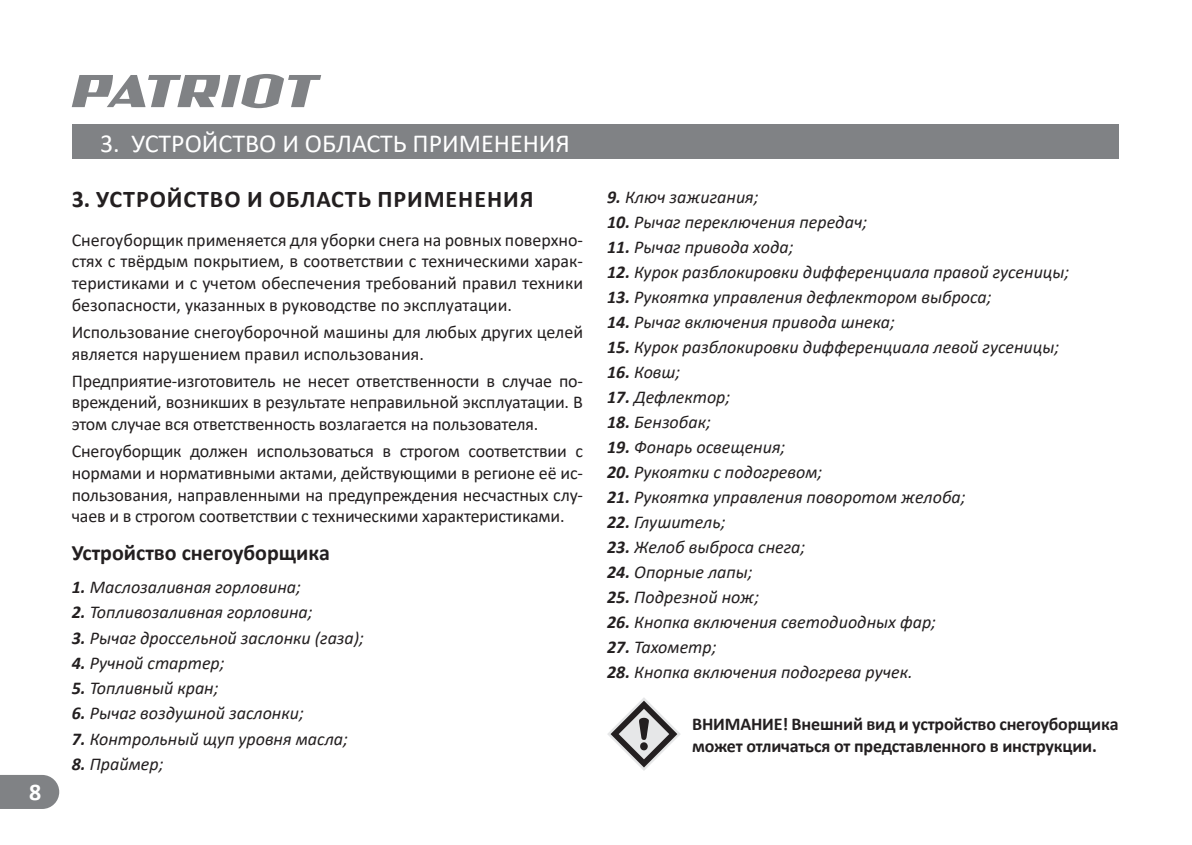
<style>
.page{position:relative;width:1192px;height:845px;background:#fff}
.page>*{position:absolute;margin:0;border:0;box-sizing:border-box;transform-origin:0 0}
.t1{font:26px "Calibri";color:#fff}
.t2{font:700 24px "Calibri";letter-spacing:.04em;color:#231f20}
.t3{font:700 24px "Calibri";color:#fff}
.t4{font:700 22px "Calibri";color:#231f20}
.t5{font:18px/21.6px "Calibri";color:#231f20;text-align:justify}
.t6{font:italic 18px "Calibri";color:#231f20}
.t7{font:700 18px/21.6px "Calibri";letter-spacing:-.01em;color:#231f20}
.s1{font-weight:700}
</style>
<div class="page">
<svg style="left:72px;top:74px;width:249px;height:34px"></svg>
<div style="left:72px;top:125px;width:1046px;height:34px;background:#808285"></div>
<div style="left:0;top:775px;width:59px;height:33px;background:#808285"></div>
<svg style="left:607px;top:698px;width:74px;height:72px"></svg>
<h2 class="t3" style="left:29px;top:777px;width:14px">8</h2>
<h1 class="t1" style="left:100px;top:125px;width:471px">3. УСТРОЙСТВО И ОБЛАСТЬ ПРИМЕНЕНИЯ</h1>
<h2 class="t2" style="left:72px;top:182px;width:463px">3. УСТРОЙСТВО И ОБЛАСТЬ ПРИМЕНЕНИЯ</h2>
<p class="t5" style="left:72px;top:228px;width:513px">Снегоуборщик применяется для уборки снега на ровных поверхно&shy;стях с твёрдым покрытием, в соответствии с техническими харак&shy;теристиками и с учетом обеспечения требований правил техники безопасности, указанных в руководстве по эксплуатации.</p>
<p class="t5" style="left:72px;top:320px;width:513px">Использование снегоуборочной машины для любых других целей является нарушением правил использования.</p>
<p class="t5" style="left:72px;top:369px;width:513px">Предприятие-изготовитель не несет ответственности в случае по&shy;вреждений, возникших в результате неправильной эксплуатации. В этом случае вся ответственность возлагается на пользователя.</p>
<p class="t5" style="left:72px;top:440px;width:513px">Снегоуборщик должен использоваться в строгом соответствии с нормами и нормативными актами, действующими в регионе её ис&shy;пользования, направленными на предупреждения несчастных слу&shy;чаев и в строгом соответствии с техническими характеристиками.</p>
<p class="t4" style="left:72px;top:537px;width:260px">Устройство снегоуборщика</p>
<p class="t6" style="left:72px;top:574px;width:231px"><span class="s1">1.</span> Маслозаливная горловина;</p>
<p class="t6" style="left:72px;top:599px;width:242px"><span class="s1">2.</span> Топливозаливная горловина;</p>
<p class="t6" style="left:72px;top:625px;width:294px"><span class="s1">3.</span> Рычаг дроссельной заслонки (газа);</p>
<p class="t6" style="left:72px;top:650px;width:154px"><span class="s1">4.</span> Ручной стартер;</p>
<p class="t6" style="left:72px;top:675px;width:148px"><span class="s1">5.</span> Топливный кран;</p>
<p class="t6" style="left:72px;top:700px;width:234px"><span class="s1">6.</span> Рычаг воздушной заслонки;</p>
<p class="t6" style="left:72px;top:726px;width:278px"><span class="s1">7.</span> Контрольный щуп уровня масла;</p>
<p class="t6" style="left:72px;top:751px;width:93px"><span class="s1">8.</span> Праймер;</p>
<p class="t6" style="left:607px;top:184px;width:153px"><span class="s1">9.</span> Ключ зажигания;</p>
<p class="t6" style="left:607px;top:209px;width:262px"><span class="s1">10.</span> Рычаг переключения передач;</p>
<p class="t6" style="left:607px;top:234px;width:188px"><span class="s1">11.</span> Рычаг привода хода;</p>
<p class="t6" style="left:607px;top:259px;width:464px"><span class="s1">12.</span> Курок разблокировки дифференциала правой гусеницы;</p>
<p class="t6" style="left:607px;top:284px;width:386px"><span class="s1">13.</span> Рукоятка управления дефлектором выброса;</p>
<p class="t6" style="left:607px;top:309px;width:289px"><span class="s1">14.</span> Рычаг включения привода шнека;</p>
<p class="t6" style="left:607px;top:334px;width:454px"><span class="s1">15.</span> Курок разблокировки дифференциала левой гусеницы;</p>
<p class="t6" style="left:607px;top:359px;width:75px"><span class="s1">16.</span> Ковш;</p>
<p class="t6" style="left:607px;top:384px;width:125px"><span class="s1">17.</span> Дефлектор;</p>
<p class="t6" style="left:607px;top:409px;width:105px"><span class="s1">18.</span> Бензобак;</p>
<p class="t6" style="left:607px;top:434px;width:180px"><span class="s1">19.</span> Фонарь освещения;</p>
<p class="t6" style="left:607px;top:459px;width:217px"><span class="s1">20.</span> Рукоятки с подогревом;</p>
<p class="t6" style="left:607px;top:484px;width:360px"><span class="s1">21.</span> Рукоятка управления поворотом желоба;</p>
<p class="t6" style="left:607px;top:509px;width:120px"><span class="s1">22.</span> Глушитель;</p>
<p class="t6" style="left:607px;top:534px;width:200px"><span class="s1">23.</span> Желоб выброса снега;</p>
<p class="t6" style="left:607px;top:559px;width:147px"><span class="s1">24.</span> Опорные лапы;</p>
<p class="t6" style="left:607px;top:584px;width:154px"><span class="s1">25.</span> Подрезной нож;</p>
<p class="t6" style="left:607px;top:609px;width:330px"><span class="s1">26.</span> Кнопка включения светодиодных фар;</p>
<p class="t6" style="left:607px;top:634px;width:111px"><span class="s1">27.</span> Тахометр;</p>
<p class="t6" style="left:607px;top:659px;width:307px"><span class="s1">28.</span> Кнопка включения подогрева ручек.</p>
<p class="t7" style="left:692px;top:712px;width:428px">ВНИМАНИЕ! Внешний вид и устройство снегоуборщика может отличаться от представленного в инструкции.</p>
</div>
